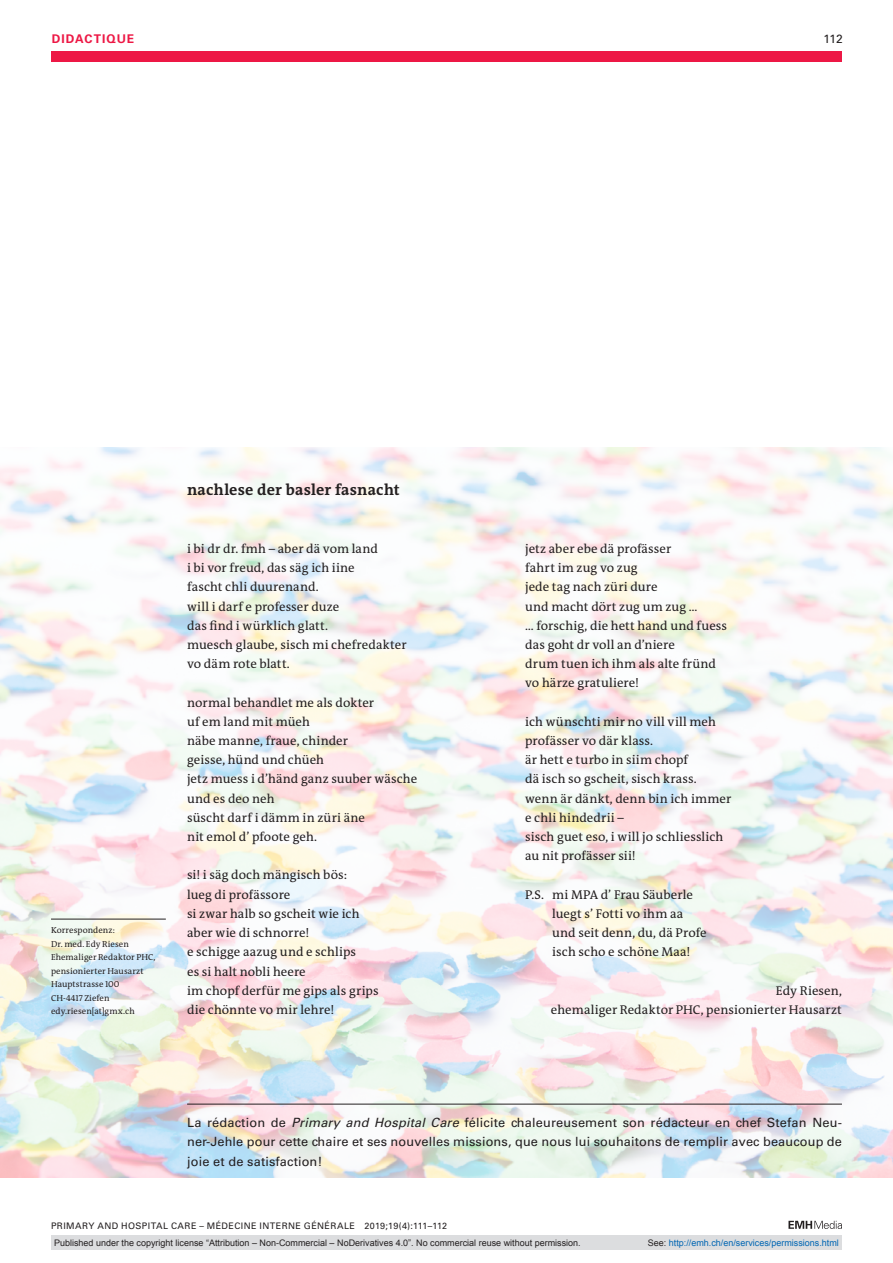
<style>
.page{position:relative;width:893px;height:1263px;background:#fff}
.page>*{position:absolute;margin:0;border:0;box-sizing:border-box;transform-origin:0 0}
.t1{font:700 15.75px "The Antiqua B W7";letter-spacing:.015em;color:#231f20}
.t2{font:12.75px/19.2px "The Antiqua B W5 Plain";letter-spacing:.01em;color:#231f20}
.t3{font:12.75px/19.5px "Univers LT Std";letter-spacing:.01em;color:#231f20;text-align:justify}
.t4{font:700 12px "Univers LT Std";color:#ed1845}
.t5{font:12px "Univers LT Std";color:#231f20}
.t6{font:9px "Arial";color:#231f20}
.t7{font:9px "Univers LT Std";letter-spacing:.05em;color:#231f20}
.t8{font:9px "Arial";color:#0166b3}
.t9{font:8.7px/13.5px "The Antiqua B W5 Plain";letter-spacing:.01em;color:#231f20}
.s1{font-style:italic}
.s2{color:#231f20}
</style>
<div class="page">
<div style="left:51px;top:51px;width:791px;height:11px;background:#ed1845"></div>
<svg style="left:788px;top:1221px;width:54px;height:8px"></svg>
<img style="left:0;top:447px;width:893px;height:730px">
<hr style="left:51px;top:919px;width:115px;height:1px;background:#231f20">
<hr style="left:187px;top:1104px;width:655px;height:1px;background:#231f20">
<div style="left:51px;top:1235px;width:791px;height:15px;background:#dcdddf"></div>
<p class="t4" style="left:52px;top:31px;width:10px">DIDACTIQUE</p>
<p class="t5" style="left:823px;top:31px;width:21px">112</p>
<p class="t9" style="left:51px;top:923px;width:106px">Korrespondenz:<br>Dr. med. Edy Riesen<br>Ehemaliger Redaktor PHC, pensionierter Hausarzt<br>Hauptstrasse 100<br>CH-4417 Ziefen edy.riesen[at]gmx.ch</p>
<p class="t1" style="left:187px;top:480px;width:214px">nachlese der basler fasnacht</p>
<p class="t2" style="left:187px;top:539px;width:221px">i bi dr dr. fmh – aber dä vom land<br>i bi vor freud, das säg ich iine<br>fascht chli duurenand.<br>will i darf e professer duze<br>das find i würklich glatt.<br>muesch glaube, sisch mi chefredakter vo däm rote blatt.</p>
<p class="t2" style="left:187px;top:693px;width:232px">normal behandlet me als dokter<br>uf em land mit müeh<br>näbe manne, fraue, chinder<br>geisse, hünd und chüeh<br>jetz muess i d’händ ganz suuber wäsche und es deo neh<br>süscht darf i dämm in züri äne<br>nit emol d’ pfoote geh.</p>
<p class="t2" style="left:187px;top:866px;width:193px">si! i säg doch mängisch bös:<br>lueg di profässore<br>si zwar halb so gscheit wie ich aber wie di schnorre!<br>e schigge aazug und e schlips<br>es si halt nobli heere<br>im chopf derfür me gips als grips die chönnte vo mir lehre!</p>
<p class="t2" style="left:525px;top:539px;width:204px">jetz aber ebe dä profässer<br>fahrt im zug vo zug<br>jede tag nach züri dure<br>und macht dört zug um zug …<br>… forschig, die hett hand und fuess das goht dr voll an d’niere<br>drum tuen ich ihm als alte fründ vo härze gratuliere!</p>
<p class="t2" style="left:525px;top:712px;width:208px">ich wünschti mir no vill vill meh profässer vo där klass.<br>är hett e turbo in siim chopf<br>dä isch so gscheit, sisch krass. wenn är dänkt, denn bin ich immer e chli hindedrii –<br>sisch guet eso, i will jo schliesslich au nit profässer sii!</p>
<p class="t2" style="left:552px;top:885px;width:156px;text-indent:-27px">P.S. mi MPA d’ Frau Säuberle luegt s’ Fotti vo ihm aa und seit denn, du, dä Profe isch scho e schöne Maa!</p>
<p class="t2" style="left:551px;top:981px;width:293px;text-align:right">Edy Riesen,<br>ehemaliger Redaktor PHC, pensionierter Hausarzt</p>
<p class="t3" style="left:187px;top:1112px;width:656px">La rédaction de <span class="s1">Primary and Hospital Care</span> félicite chaleureusement son rédacteur en chef Stefan Neu&shy;ner-Jehle pour cette chaire et ses nouvelles missions, que nous lui souhaitons de remplir avec beaucoup de joie et de satisfaction!</p>
<p class="t7" style="left:51px;top:1220px;width:398px">PRIMARY AND HOSPITAL CARE – MÉDECINE INTERNE GÉNÉRALE 2019;19(4):111–112</p>
<p class="t6" style="left:54px;top:1237px;width:528px">Published under the copyright license “Attribution – Non-Commercial – NoDerivatives 4.0”. No commercial reuse without permission.</p>
<p class="t8" style="left:648px;top:1237px;width:193px"><span class="s2">See:</span> http://emh.ch/en/services/permissions.html</p>
</div>
